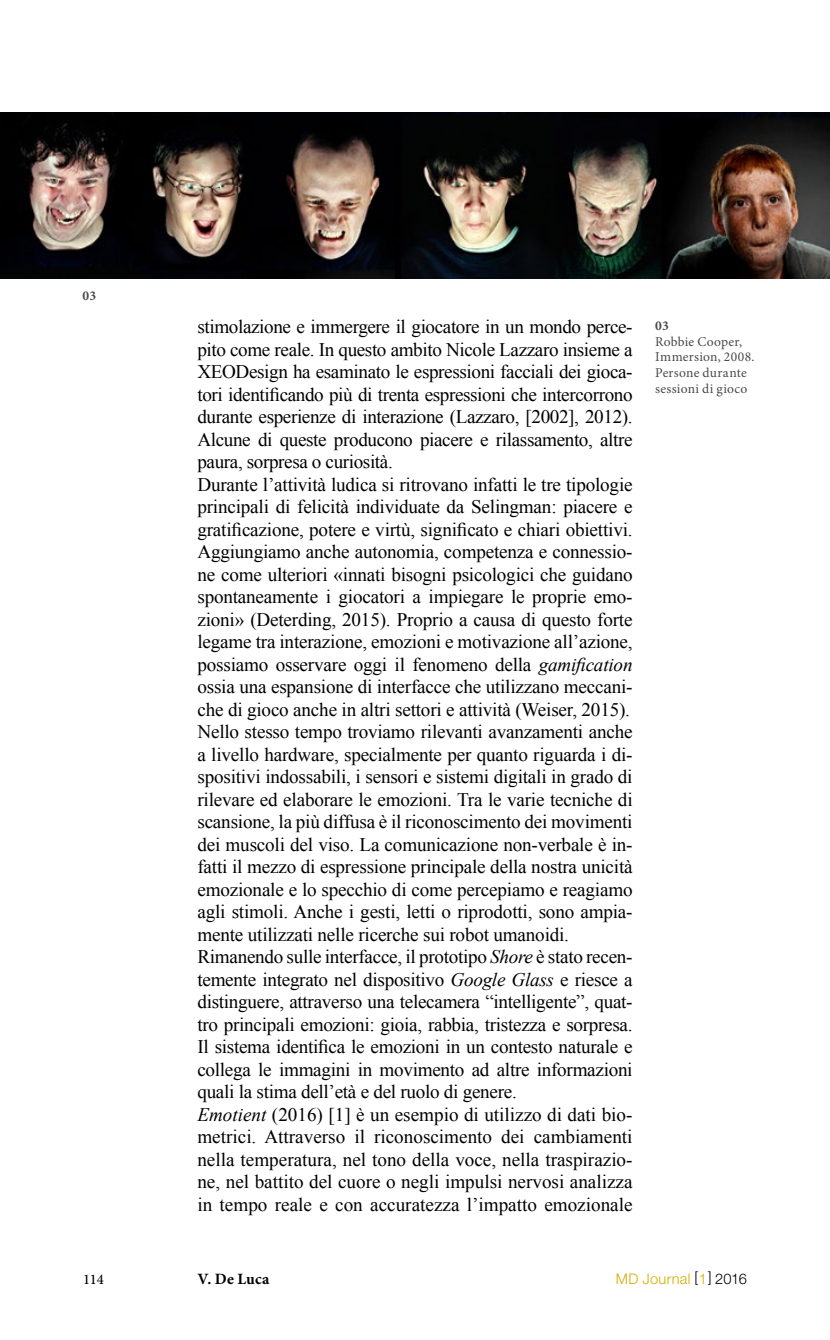
<style>
.page{position:relative;width:830px;height:1340px;background:#fff}
.page>*{position:absolute;margin:0;border:0;box-sizing:border-box;transform-origin:0 0}
.t1{font:19.12px/22.5px "Times New Roman";letter-spacing:-.01em;color:#000}
.t2{font:700 15.75px "Minion Pro";letter-spacing:.01em;color:#000}
.t3{font:300 14.62px "Helvetica Neue";letter-spacing:.02em;color:#d8ac00}
.t4{font:300 14.62px "Helvetica Neue";color:#000}
.t5{font:500 14.62px "Minion Pro";color:#000}
.t6{font:13.5px/15.8px "Minion Pro";letter-spacing:.02em;color:#4a4a49}
.t7{font:700 13.5px "Minion Pro";color:#4a4a49}
.s1{font-style:italic}
.s2{color:#000}
.s3{color:#d8ac00}
</style>
<div class="page">
<img style="left:0;top:112px;width:395px;height:167px">
<img style="left:395px;top:112px;width:434px;height:167px">
<p class="t7" style="left:82px;top:286px;width:15px">03</p>
<p class="t1" style="left:197px;top:315px;width:436px">stimolazione e immergere il giocatore in un mondo perce&shy;pito come reale. In questo ambito Nicole Lazzaro insieme a XEODesign ha esaminato le espressioni facciali dei gioca&shy;tori identificando più di trenta espressioni che intercorrono durante esperienze di interazione (Lazzaro, [2002], 2012).<br>Alcune di queste producono piacere e rilassamento, altre paura, sorpresa o curiosità.<br>Durante l’attività ludica si ritrovano infatti le tre tipologie principali di felicità individuate da Selingman: piacere e gratificazione, potere e virtù, significato e chiari obiettivi.<br>Aggiungiamo anche autonomia, competenza e connessio&shy;ne come ulteriori «innati bisogni psicologici che guidano spontaneamente i giocatori a impiegare le proprie emo&shy;zioni» (Deterding, 2015). Proprio a causa di questo forte legame tra interazione, emozioni e motivazione all’azione, possiamo osservare oggi il fenomeno della <span class="s1">gamification </span>ossia una espansione di interfacce che utilizzano meccani&shy;che di gioco anche in altri settori e attività (Weiser, 2015).<br>Nello stesso tempo troviamo rilevanti avanzamenti anche a livello hardware, specialmente per quanto riguarda i di&shy;spositivi indossabili, i sensori e sistemi digitali in grado di rilevare ed elaborare le emozioni. Tra le varie tecniche di scansione, la più diffusa è il riconoscimento dei movimenti dei muscoli del viso. La comunicazione non-verbale è in&shy;fatti il mezzo di espressione principale della nostra unicità emozionale e lo specchio di come percepiamo e reagiamo agli stimoli. Anche i gesti, letti o riprodotti, sono ampia&shy;mente utilizzati nelle ricerche sui robot umanoidi.<br>Rimanendo sulle interfacce, il prototipo <span class="s1">Shore</span> è stato recen&shy;temente integrato nel dispositivo <span class="s1">Google Glass</span> e riesce a distinguere, attraverso una telecamera “intelligente”, quat&shy;tro principali emozioni: gioia, rabbia, tristezza e sorpresa.<br>Il sistema identifica le emozioni in un contesto naturale e collega le immagini in movimento ad altre informazioni quali la stima dell’età e del ruolo di genere.<br><span class="s1">Emotient</span> (2016) [1] è un esempio di utilizzo di dati bio&shy;metrici. Attraverso il riconoscimento dei cambiamenti nella temperatura, nel tono della voce, nella traspirazio&shy;ne, nel battito del cuore o negli impulsi nervosi analizza in tempo reale e con accuratezza l’impatto emozionale</p>
<p class="t7" style="left:654px;top:316px;width:15px">03</p>
<p class="t6" style="left:654px;top:333px;width:101px">Robbie Cooper,<br>Immersion, 2008.<br>Persone durante sessioni di gioco</p>
<p class="t5" style="left:83px;top:1268px;width:22px">114</p>
<p class="t2" style="left:197px;top:1267px;width:74px">V. De Luca</p>
<p class="t3" style="left:615px;top:1269px;width:97px">MD Journal <span class="s2">[ ]</span></p>
<p class="t4" style="left:698px;top:1269px;width:50px"><span class="s3">1</span> 2016</p>
</div>
